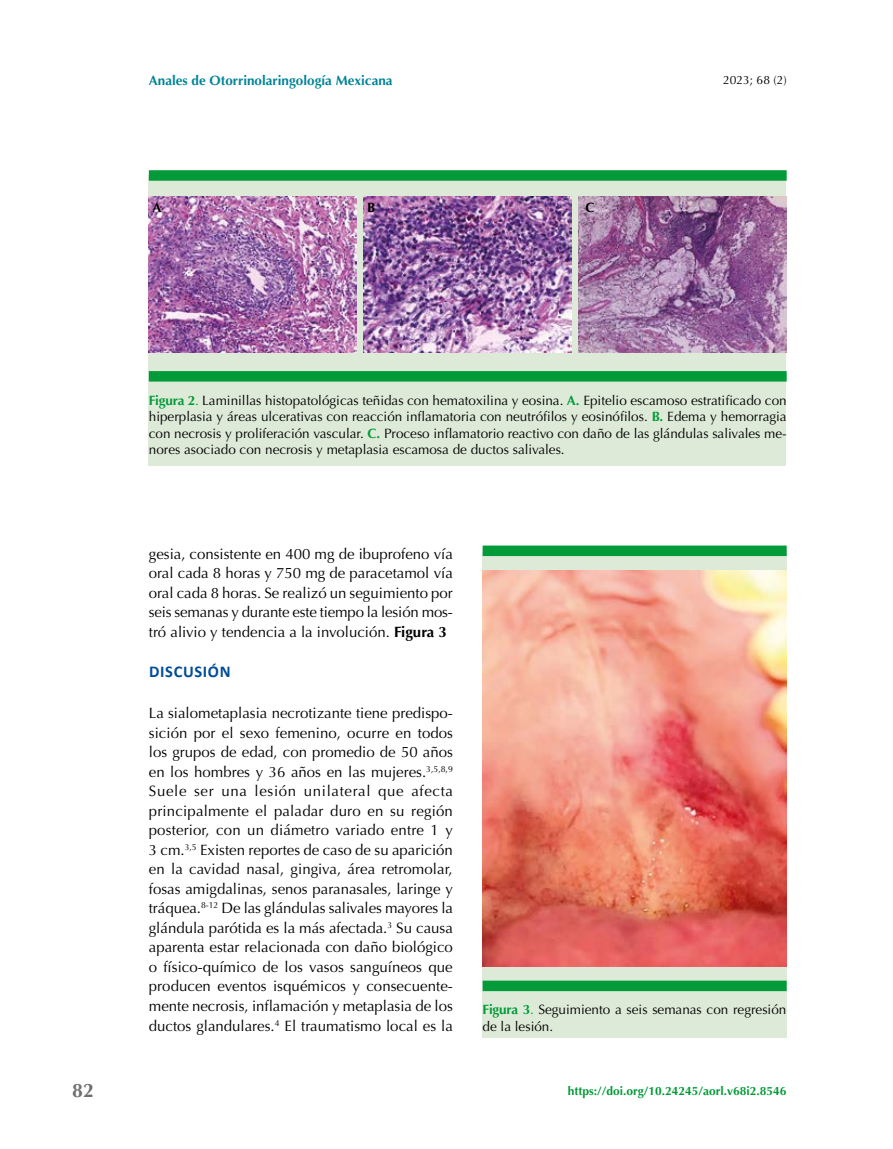
<style>
.page{position:relative;width:893px;height:1149px;background:#fff}
.page>*{position:absolute;margin:0;border:0;box-sizing:border-box;transform-origin:0 0}
.t1{font:700 19.5px "Optima";color:#706f6f}
.t2{font:700 16.5px "Calibri";letter-spacing:.04em;color:#004b98}
.t3{font:15px/19.5px "Optima";color:#000;text-align:justify}
.t4{font:13.5px/16.5px "Optima";color:#000;text-align:justify}
.t5{font:700 13.5px "Optima";color:#008496}
.t6{font:700 13.5px "Optima";color:#000}
.t7{font:700 12px "Optima";color:#039a39}
.t8{font:12px "Optima";color:#000}
.s1{font-weight:700;color:#039a39}
.s2{color:#039a39}
.s3{font-weight:700}
</style>
<div class="page">
<div style="left:149px;top:175px;width:637px;height:290px;background:#deead8"></div>
<div style="left:149px;top:371px;width:638px;height:10px;background:#039a39"></div>
<div style="left:149px;top:170px;width:638px;height:11px;background:#039a39"></div>
<img style="left:149px;top:197px;width:208px;height:156px">
<img style="left:364px;top:197px;width:208px;height:156px">
<img style="left:579px;top:197px;width:208px;height:156px">
<div style="left:483px;top:550px;width:304px;height:487px;background:#deead8"></div>
<div style="left:483px;top:980px;width:304px;height:10px;background:#039a39"></div>
<div style="left:483px;top:545px;width:304px;height:11px;background:#039a39"></div>
<img style="left:483px;top:570px;width:304px;height:396px">
<p class="t5" style="left:149px;top:73px;width:245px">Anales de Otorrinolaringología Mexicana</p>
<p class="t8" style="left:723px;top:73px;width:65px">2023; 68 (2)</p>
<p class="t6" style="left:153px;top:200px;width:11px">A</p>
<p class="t6" style="left:367px;top:200px;width:10px">B</p>
<p class="t6" style="left:585px;top:200px;width:11px">C</p>
<h1 class="t1" style="left:72px;top:1079px;width:23px">82</h1>
<p class="t4" style="left:149px;top:392px;width:639px"><span class="s1">Figura 2</span><span class="s2">.</span> Laminillas histopatológicas teñidas con hematoxilina y eosina. <span class="s1">A.</span> Epitelio escamoso estratificado con hiperplasia y áreas ulcerativas con reacción inflamatoria con neutrófilos y eosinófilos. <span class="s1">B.</span> Edema y hemorragia con necrosis y proliferación vascular. <span class="s1">C.</span> Proceso inflamatorio reactivo con daño de las glándulas salivales me&shy;nores asociado con necrosis y metaplasia escamosa de ductos salivales.</p>
<p class="t3" style="left:149px;top:544px;width:306px">gesia, consistente en 400 mg de ibuprofeno vía oral cada 8 horas y 750 mg de paracetamol vía oral cada 8 horas. Se realizó un seguimiento por seis semanas y durante este tiempo la lesión mos&shy;tró alivio y tendencia a la involución. <span class="s3">Figura 3</span></p>
<p class="t2" style="left:149px;top:661px;width:83px">DISCUSIÓN</p>
<p class="t3" style="left:149px;top:703px;width:306px">La sialometaplasia necrotizante tiene predispo&shy;sición por el sexo femenino, ocurre en todos los grupos de edad, con promedio de 50 años en los hombres y 36 años en las mujeres.<sup>3,5,8,9<br></sup>Suele ser una lesión unilateral que afecta principalmente el paladar duro en su región posterior, con un diámetro variado entre 1 y 3 cm.<sup>3,5</sup> Existen reportes de caso de su aparición en la cavidad nasal, gingiva, área retromolar, fosas amigdalinas, senos paranasales, laringe y tráquea.<sup>8-12</sup> De las glándulas salivales mayores la glándula parótida es la más afectada.<sup>3</sup> Su causa aparenta estar relacionada con daño biológico o físico-químico de los vasos sanguíneos que producen eventos isquémicos y consecuente&shy;mente necrosis, inflamación y metaplasia de los ductos glandulares.<sup>4</sup> El traumatismo local es la</p>
<p class="t4" style="left:483px;top:1001px;width:305px"><span class="s1">Figura 3</span><span class="s2">.</span> Seguimiento a seis semanas con regresión de la lesión.</p>
<p class="t7" style="left:568px;top:1083px;width:220px">https://doi.org/10.24245/aorl.v68i2.8546</p>
</div>
